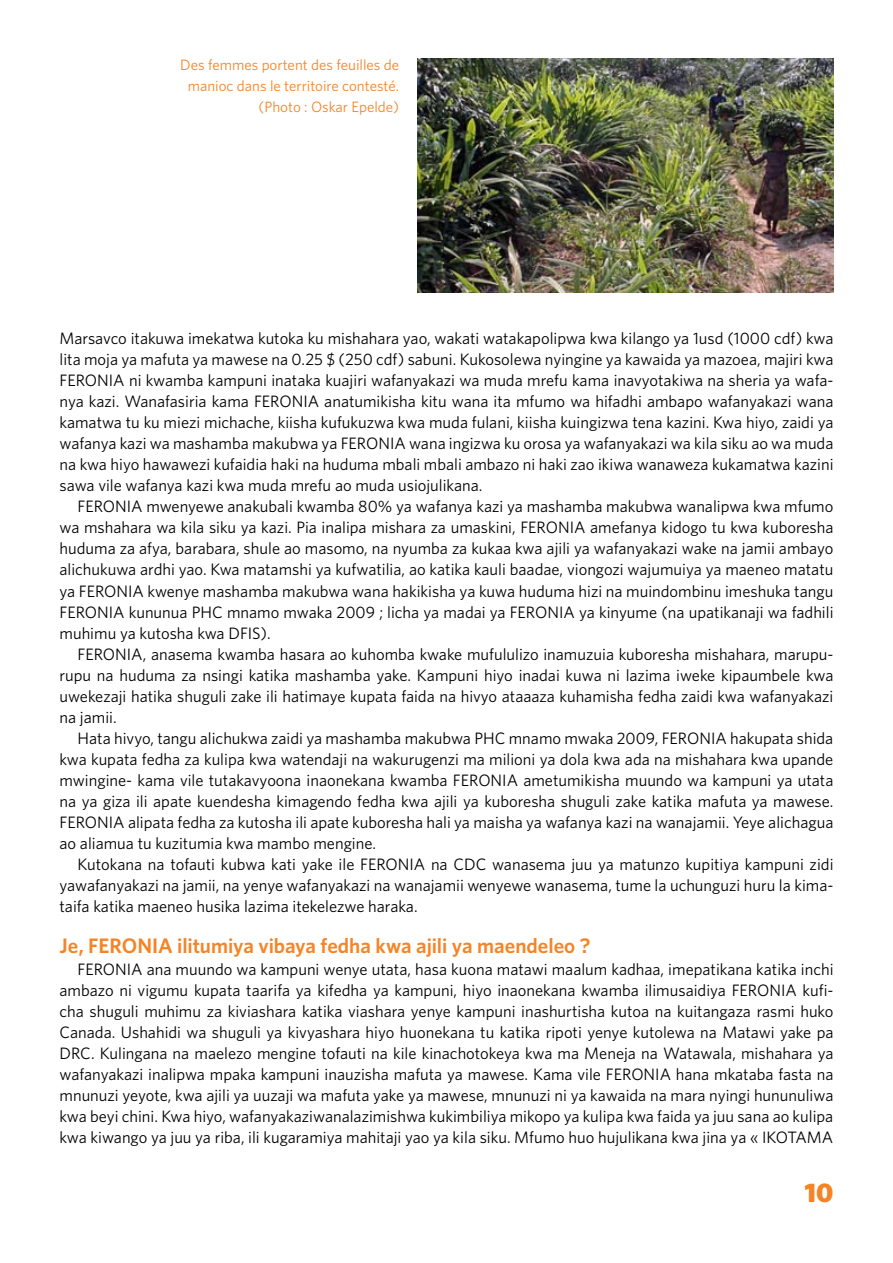
<style>
.page{position:relative;width:893px;height:1263px;background:#fff}
.page>*{position:absolute;margin:0;border:0;box-sizing:border-box;transform-origin:0 0}
.t1{font:900 27px "Whitney";color:#f58427}
.t2{font:600 21px "Whitney";letter-spacing:-.005em;color:#f58427}
.t3{font:16.5px/21px "Whitney";color:#000;text-align:justify}
.t4{font:15px/21px "Whitney";color:#f58427;text-align:right}
</style>
<div class="page">
<img style="left:418px;top:59px;width:415px;height:234px">
<p class="t4" style="left:180px;top:54px;width:220px">Des femmes portent des feuilles de manioc dans le territoire contesté. (Photo : Oskar Epelde)</p>
<p class="t3" style="left:60px;top:328px;width:775px">Marsavco itakuwa imekatwa kutoka ku mishahara yao, wakati watakapolipwa kwa kilango ya 1usd (1000 cdf) kwa lita moja ya mafuta ya mawese na 0.25 $ (250 cdf) sabuni. Kukosolewa nyingine ya kawaida ya mazoea, majiri kwa FERONIA ni kwamba kampuni inataka kuajiri wafanyakazi wa muda mrefu kama inavyotakiwa na sheria ya wafa&shy;nya kazi. Wanafasiria kama FERONIA anatumikisha kitu wana ita mfumo wa hifadhi ambapo wafanyakazi wana kamatwa tu ku miezi michache, kiisha kufukuzwa kwa muda fulani, kiisha kuingizwa tena kazini. Kwa hiyo, zaidi ya wafanya kazi wa mashamba makubwa ya FERONIA wana ingizwa ku orosa ya wafanyakazi wa kila siku ao wa muda na kwa hiyo hawawezi kufaidia haki na huduma mbali mbali ambazo ni haki zao ikiwa wanaweza kukamatwa kazini sawa vile wafanya kazi kwa muda mrefu ao muda usiojulikana.</p>
<p class="t3" style="left:60px;top:496px;width:775px;text-indent:18px">FERONIA mwenyewe anakubali kwamba 80% ya wafanya kazi ya mashamba makubwa wanalipwa kwa mfumo wa mshahara wa kila siku ya kazi. Pia inalipa mishara za umaskini, FERONIA amefanya kidogo tu kwa kuboresha huduma za afya, barabara, shule ao masomo, na nyumba za kukaa kwa ajili ya wafanyakazi wake na jamii ambayo alichukuwa ardhi yao. Kwa matamshi ya kufwatilia, ao katika kauli baadae, viongozi wajumuiya ya maeneo matatu ya FERONIA kwenye mashamba makubwa wana hakikisha ya kuwa huduma hizi na muindombinu imeshuka tangu FERONIA kununua PHC mnamo mwaka 2009 ; licha ya madai ya FERONIA ya kinyume (na upatikanaji wa fadhili muhimu ya kutosha kwa DFIS).</p>
<p class="t3" style="left:60px;top:643px;width:775px;text-indent:18px">FERONIA, anasema kwamba hasara ao kuhomba kwake mufululizo inamuzuia kuboresha mishahara, marupu&shy;rupu na huduma za nsingi katika mashamba yake. Kampuni hiyo inadai kuwa ni lazima iweke kipaumbele kwa uwekezaji hatika shuguli zake ili hatimaye kupata faida na hivyo ataaaza kuhamisha fedha zaidi kwa wafanyakazi na jamii.</p>
<p class="t3" style="left:60px;top:727px;width:775px;text-indent:18px">Hata hivyo, tangu alichukwa zaidi ya mashamba makubwa PHC mnamo mwaka 2009, FERONIA hakupata shida kwa kupata fedha za kulipa kwa watendaji na wakurugenzi ma milioni ya dola kwa ada na mishahara kwa upande mwingine- kama vile tutakavyoona inaonekana kwamba FERONIA ametumikisha muundo wa kampuni ya utata na ya giza ili apate kuendesha kimagendo fedha kwa ajili ya kuboresha shuguli zake katika mafuta ya mawese.<br>FERONIA alipata fedha za kutosha ili apate kuboresha hali ya maisha ya wafanya kazi na wanajamii. Yeye alichagua ao aliamua tu kuzitumia kwa mambo mengine.</p>
<p class="t3" style="left:60px;top:853px;width:775px;text-indent:18px">Kutokana na tofauti kubwa kati yake ile FERONIA na CDC wanasema juu ya matunzo kupitiya kampuni zidi yawafanyakazi na jamii, na yenye wafanyakazi na wanajamii wenyewe wanasema, tume la uchunguzi huru la kima&shy;taifa katika maeneo husika lazima itekelezwe haraka.</p>
<p class="t2" style="left:60px;top:933px;width:533px">Je, FERONIA ilitumiya vibaya fedha kwa ajili ya maendeleo ?</p>
<p class="t3" style="left:60px;top:958px;width:775px;text-indent:18px">FERONIA ana muundo wa kampuni wenye utata, hasa kuona matawi maalum kadhaa, imepatikana katika inchi ambazo ni vigumu kupata taarifa ya kifedha ya kampuni, hiyo inaonekana kwamba ilimusaidiya FERONIA kufi&shy;cha shuguli muhimu za kiviashara katika viashara yenye kampuni inashurtisha kutoa na kuitangaza rasmi huko Canada. Ushahidi wa shuguli ya kivyashara hiyo huonekana tu katika ripoti yenye kutolewa na Matawi yake pa DRC. Kulingana na maelezo mengine tofauti na kile kinachotokeya kwa ma Meneja na Watawala, mishahara ya wafanyakazi inalipwa mpaka kampuni inauzisha mafuta ya mawese. Kama vile FERONIA hana mkataba fasta na mnunuzi yeyote, kwa ajili ya uuzaji wa mafuta yake ya mawese, mnunuzi ni ya kawaida na mara nyingi hununuliwa kwa beyi chini. Kwa hiyo, wafanyakaziwanalazimishwa kukimbiliya mikopo ya kulipa kwa faida ya juu sana ao kulipa kwa kiwango ya juu ya riba, ili kugaramiya mahitaji yao ya kila siku. Mfumo huo hujulikana kwa jina ya « IKOTAMA</p>
<h1 class="t1" style="left:804px;top:1176px;width:30px">10</h1>
</div>
